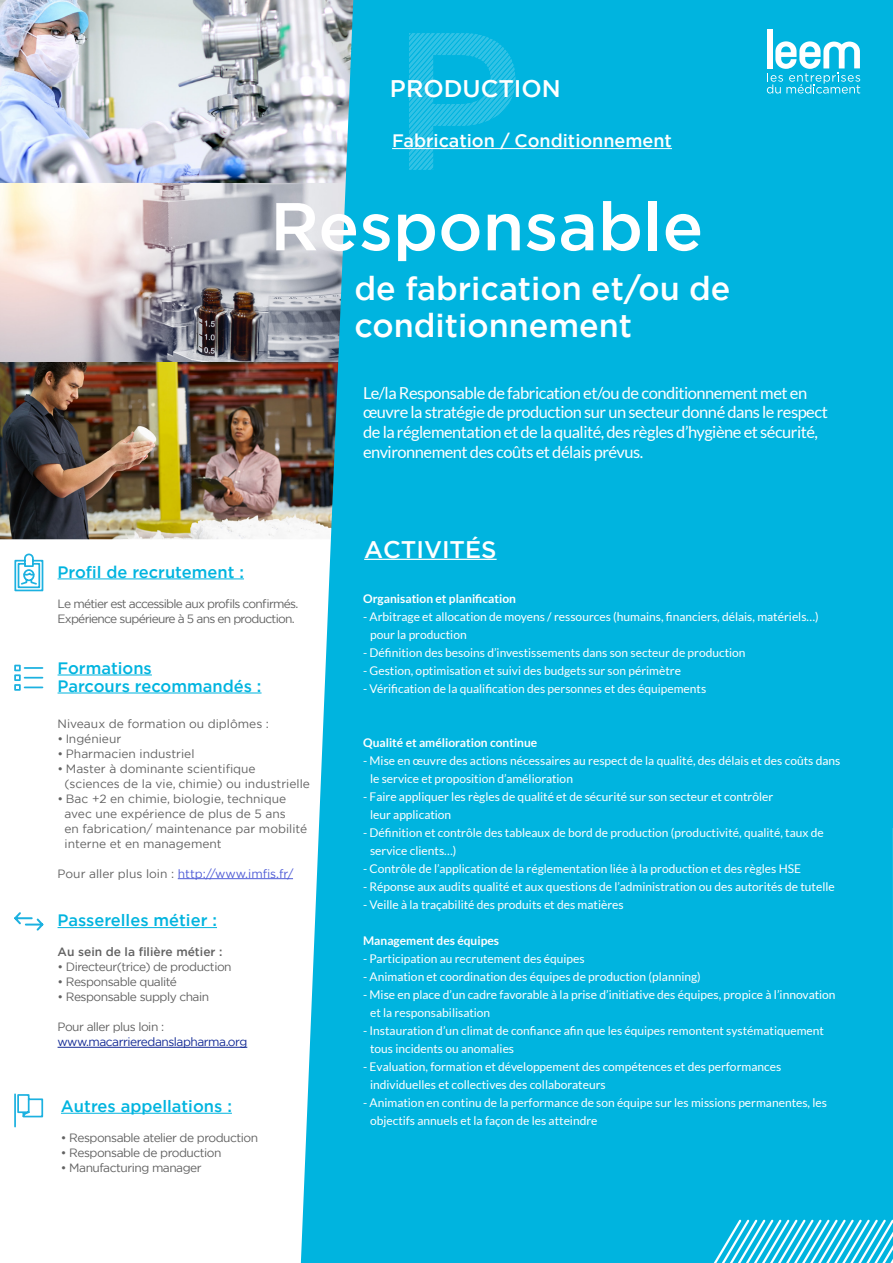
<style>
.page{position:relative;width:893px;height:1263px;background:#fff}
.page>*{position:absolute;margin:0;border:0;box-sizing:border-box;transform-origin:0 0}
.t1{font:500 67.5px "Gotham";color:#fff}
.t2{font:500 32.4px/37.5px "Gotham";color:#fff}
.t3{font:500 24px "Gotham";color:#fff}
.t4{font:500 18px "Gotham";color:#fff}
.t5{font:16.5px/19.5px "Lato";letter-spacing:-.03em;color:#fff}
.t6{font:500 16.5px/18px "Gotham";color:#00b4df}
.t7{font:12px/18px "Lato";color:#fff}
.t8{font:12px/15px "Gotham";color:#626262}
.t9{font:12px "Gotham";letter-spacing:-.04em;color:#626262}
.t10{font:12px/15px "Gotham";letter-spacing:-.06em;color:#626262}
.t11{font:700 12px "Lato";color:#fff}
.t12{font:12px "Gotham";color:#4f5cd6}
.t13{font:12px "Gotham";letter-spacing:-.04em;color:#122a95}
.t14{font:500 12px "Gotham";color:#626262}
.s1{color:#626262}
</style>
<div class="page">
<img style="left:0;top:361px;width:301px;height:178px">
<img style="left:0;top:183px;width:301px;height:178px">
<img style="left:0;top:0;width:301px;height:183px">
<div style="left:301px;top:0;width:592px;height:1263px;background:#00b4df"></div>
<hr style="left:364px;top:559px;width:133px;height:1px;background:#fff">
<hr style="left:58px;top:674px;width:94px;height:1px;background:#00b4df">
<hr style="left:58px;top:692px;width:204px;height:1px;background:#00b4df">
<hr style="left:178px;top:878px;width:115px;height:1px;background:#4f5cd6">
<hr style="left:58px;top:927px;width:159px;height:1px;background:#00b4df">
<hr style="left:58px;top:1047px;width:189px;height:1px;background:#122a95">
<hr style="left:58px;top:578px;width:186px;height:1px;background:#00b4df">
<hr style="left:61px;top:1113px;width:171px;height:1px;background:#00b4df">
<hr style="left:392px;top:148px;width:280px;height:1px;background:#fff">
<div style="left:767px;top:29px;width:6px;height:39px;background:#fff"></div>
<svg style="left:767px;top:41px;width:93px;height:53px"></svg>
<svg style="left:409px;top:34px;width:106px;height:135px;background:#13b9e1"></svg>
<svg style="left:14px;top:665px;width:29px;height:26px"></svg>
<svg style="left:14px;top:912px;width:29px;height:19px"></svg>
<svg style="left:14px;top:1093px;width:29px;height:34px"></svg>
<svg style="left:14px;top:553px;width:29px;height:38px"></svg>
<div style="left:654px;top:689px;width:239px;height:574px;background:#00b4df"></div>
<h3 class="t3" style="left:390px;top:72px;width:172px">PRODUCTION</h3>
<h3 class="t4" style="left:392px;top:129px;width:281px">Fabrication / Conditionnement</h3>
<h1 class="t1" style="left:270px;top:182px;width:435px">Responsable</h1>
<h2 class="t2" style="left:354px;top:269px;width:378px">de fabrication et/ou de conditionnement</h2>
<p class="t5" style="left:363px;top:383px;width:466px">Le/la Responsable de fabrication et/ou de conditionnement met en œuvre la stratégie de production sur un secteur donné dans le respect de la réglementation et de la qualité, des règles d’hygiène et sécurité, environnement des coûts et délais prévus.</p>
<h3 class="t6" style="left:58px;top:563px;width:188px">Profil de recrutement :</h3>
<p class="t10" style="left:58px;top:596px;width:242px">Le métier est accessible aux profils confirmés.<br>Expérience supérieure à 5 ans en production.</p>
<h3 class="t6" style="left:58px;top:659px;width:205px">Formations<br>Parcours recommandés :</h3>
<p class="t8" style="left:58px;top:716px;width:213px">Niveaux de formation ou diplômes :</p>
<p class="t8" style="left:58px;top:731px;width:65px">• Ingénieur</p>
<p class="t8" style="left:58px;top:746px;width:138px">• Pharmacien industriel</p>
<p class="t8" style="left:65px;top:761px;width:247px;text-indent:-7px">• Master à dominante scientifique (sciences de la vie, chimie) ou industrielle</p>
<p class="t8" style="left:64px;top:791px;width:244px;text-indent:-7px">• Bac +2 en chimie, biologie, technique avec une expérience de plus de 5 ans<br>en fabrication/ maintenance par mobilité interne et en management</p>
<p class="t12" style="left:58px;top:866px;width:237px"><span class="s1">Pour aller plus loin :</span> http://www.imfis.fr/</p>
<h3 class="t6" style="left:58px;top:911px;width:161px">Passerelles métier :</h3>
<p class="t14" style="left:58px;top:944px;width:166px">Au sein de la filière métier :</p>
<p class="t9" style="left:58px;top:959px;width:176px">• Directeur(trice) de production</p>
<p class="t9" style="left:58px;top:974px;width:121px">• Responsable qualité</p>
<p class="t9" style="left:58px;top:989px;width:153px">• Responsable supply chain</p>
<p class="t9" style="left:58px;top:1019px;width:108px">Pour aller plus loin :</p>
<p class="t13" style="left:58px;top:1034px;width:191px">www.macarrieredanslapharma.org</p>
<h3 class="t6" style="left:61px;top:1097px;width:172px">Autres appellations :</h3>
<p class="t9" style="left:61px;top:1130px;width:199px">• Responsable atelier de production</p>
<p class="t9" style="left:61px;top:1145px;width:162px">• Responsable de production</p>
<p class="t9" style="left:61px;top:1160px;width:142px">• Manufacturing manager</p>
<h3 class="t3" style="left:364px;top:533px;width:134px">ACTIVITÉS</h3>
<p class="t11" style="left:363px;top:592px;width:154px">Organisation et planification</p>
<p class="t7" style="left:370px;top:608px;width:450px;text-indent:-7px">- Arbitrage et allocation de moyens / ressources (humains, financiers, délais, matériels…) pour la production</p>
<p class="t7" style="left:363px;top:644px;width:384px">- Définition des besoins d’investissements dans son secteur de production</p>
<p class="t7" style="left:363px;top:662px;width:319px">- Gestion, optimisation et suivi des budgets sur son périmètre</p>
<p class="t7" style="left:363px;top:680px;width:345px">- Vérification de la qualification des personnes et des équipements</p>
<p class="t11" style="left:363px;top:736px;width:176px">Qualité et amélioration continue</p>
<p class="t7" style="left:370px;top:752px;width:472px;text-indent:-7px">- Mise en œuvre des actions nécessaires au respect de la qualité, des délais et des coûts dans le service et proposition d’amélioration</p>
<p class="t7" style="left:370px;top:788px;width:405px;text-indent:-7px">- Faire appliquer les règles de qualité et de sécurité sur son secteur et contrôler leur application</p>
<p class="t7" style="left:370px;top:824px;width:455px;text-indent:-7px">- Définition et contrôle des tableaux de bord de production (productivité, qualité, taux de service clients…)</p>
<p class="t7" style="left:363px;top:860px;width:439px">- Contrôle de l’application de la réglementation liée à la production et des règles HSE</p>
<p class="t7" style="left:363px;top:878px;width:473px">- Réponse aux audits qualité et aux questions de l’administration ou des autorités de tutelle</p>
<p class="t7" style="left:363px;top:896px;width:262px">- Veille à la traçabilité des produits et des matières</p>
<p class="t11" style="left:363px;top:934px;width:137px">Management des équipes</p>
<p class="t7" style="left:363px;top:950px;width:223px">- Participation au recrutement des équipes</p>
<p class="t7" style="left:363px;top:968px;width:339px">- Animation et coordination des équipes de production (planning)</p>
<p class="t7" style="left:370px;top:986px;width:467px;text-indent:-7px">- Mise en place d’un cadre favorable à la prise d’initiative des équipes, propice à l’innovation et la responsabilisation</p>
<p class="t7" style="left:370px;top:1022px;width:455px;text-indent:-7px">- Instauration d’un climat de confiance afin que les équipes remontent systématiquement tous incidents ou anomalies</p>
<p class="t7" style="left:370px;top:1058px;width:413px;text-indent:-7px">- Evaluation, formation et développement des compétences et des performances individuelles et collectives des collaborateurs</p>
<p class="t7" style="left:370px;top:1094px;width:458px;text-indent:-7px">- Animation en continu de la performance de son équipe sur les missions permanentes, les objectifs annuels et la façon de les atteindre</p>
</div>
